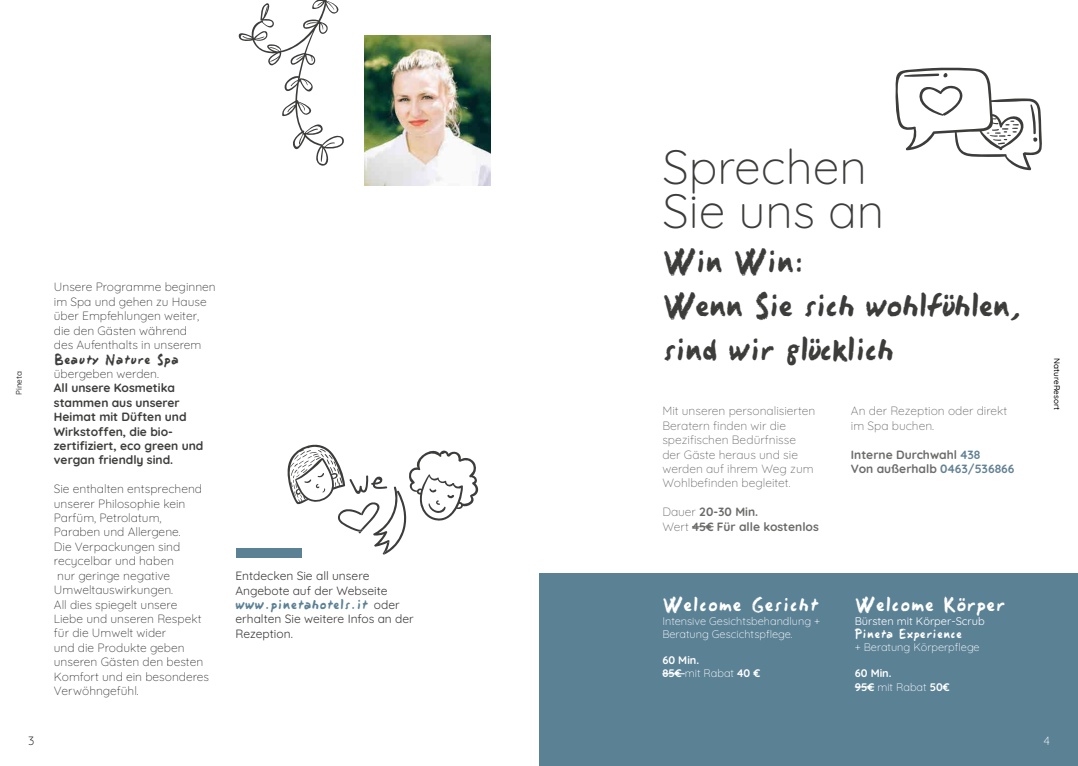
<style>
.page{position:relative;width:1078px;height:766px;background:#fff}
.page>*{position:absolute;margin:0;border:0;box-sizing:border-box;transform-origin:0 0}
.t1{font:300 48px/44px "Quicksand";color:#3c3c3b}
.t2{font:28px/44px "Pineta Hotel";letter-spacing:-.075em;color:#3c3c3b}
.t3{font:17px "Pineta Hotel";color:#fff}
.t4{font:300 12px/14.4px "Quicksand";color:#3c3c3b}
.t5{font:300 12px/14.4px "Quicksand";color:#6b6b6a}
.t6{font:700 12px/14.4px "Quicksand";color:#3c3c3b}
.t7{font:12px/14.4px "Quicksand";color:#3c3c3b}
.t8{font:700 12px/14.4px "Quicksand";color:#6b6b6a}
.t9{font:12px "Pineta Hotel";color:#5b8195}
.t10{font:12px "Pineta Hotel";color:#3c3c3b}
.t11{font:300 12px "Quicksand";color:#000}
.t12{font:300 12px "Quicksand";color:#fff}
.t13{font:300 11px/13.2px "Quicksand";color:#fff}
.t14{font:700 11px/13.2px "Quicksand";color:#fff}
.t15{font:11px "Quicksand";color:#fff}
.t16{font:11px "Pineta Hotel";color:#fff}
.t17{font:500 8.1px "Quicksand";color:#000}
.t18{font:500 8.1px "Quicksand";color:#3c3c3b}
.s1{font-family:"Quicksand";color:#3c3c3b}
.s2{font-weight:300}
.s3{color:#638194}
</style>
<div class="page">
<div style="left:236px;top:548px;width:65px;height:10px;background:#5b8195"></div>
<div style="left:539px;top:573px;width:538px;height:192px;background:#5b8195"></div>
<svg style="left:287px;top:444px;width:191px;height:110px"></svg>
<svg style="left:895px;top:67px;width:146px;height:103px"></svg>
<svg style="left:692px;top:526px;width:21px;height:1px"></svg>
<svg style="left:662px;top:673px;width:22px;height:1px"></svg>
<svg style="left:854px;top:686px;width:20px;height:1px"></svg>
<img style="left:364px;top:36px;width:126px;height:149px">
<svg style="left:238px;top:0;width:106px;height:166px"></svg>
<p class="t18" style="left:13px;top:395px;width:26px;rotate:-90deg">Pineta</p>
<p class="t4" style="left:54px;top:279px;width:163px">Unsere Programme beginnen im Spa und gehen zu Hause über Empfehlungen weiter, die den Gästen während<br>des Aufenthalts in unserem</p>
<p class="t10" style="left:54px;top:351px;width:126px">Beauty Nature Spa</p>
<p class="t4" style="left:54px;top:365px;width:107px">übergeben werden.</p>
<p class="t6" style="left:54px;top:379px;width:151px">All unsere Kosmetika stammen aus unserer<br>Heimat mit Düften und<br>Wirkstoffen, die bio&shy;zertifiziert, eco green und vergan friendly sind.</p>
<p class="t4" style="left:54px;top:480px;width:157px">Sie enthalten entsprechend unserer Philosophie kein<br>Parfüm, Petrolatum,<br>Paraben und Allergene.<br>Die Verpackungen sind recycelbar und haben<br>nur geringe negative<br>Umweltauswirkungen.<br>All dies spiegelt unsere<br>Liebe und unseren Respekt für die Umwelt wider<br>und die Produkte geben unseren Gästen den besten<br>Komfort und ein besonderes<br>Verwöhngefühl.</p>
<p class="t7" style="left:235px;top:567px;width:154px">Entdecken Sie all unsere<br>Angebote auf der Webseite</p>
<p class="t9" style="left:235px;top:596px;width:166px">www.pinetahotels.it <span class="s1">oder</span></p>
<p class="t7" style="left:235px;top:610px;width:180px">erhalten Sie weitere Infos an der<br>Rezeption.</p>
<h1 class="t1" style="left:662px;top:140px;width:223px">Sprechen<br>Sie uns an</h1>
<h2 class="t2" style="left:662px;top:242px;width:361px">Win Win:<br>Wenn Sie sich wohlfühlen, sind wir glücklich</h2>
<p class="t5" style="left:662px;top:402px;width:154px">Mit unseren personalisierten<br>Beratern finden wir die spezifischen Bedürfnisse der Gäste heraus und sie werden auf ihrem Weg zum<br>Wohlbefinden begleitet.</p>
<p class="t8" style="left:662px;top:503px;width:158px"><span class="s2">Dauer</span> 20-30 Min.<br><span class="s2">Wert</span> 45€ Für alle kostenlos</p>
<h3 class="t3" style="left:662px;top:593px;width:158px">Welcome Gesicht</h3>
<p class="t13" style="left:662px;top:612px;width:159px">Intensive Gesichtsbehandlung +<br>Beratung Gescichtspflege.</p>
<p class="t14" style="left:662px;top:652px;width:99px">60 Min.<br>85€ <span class="s2">mit Rabat</span> 40 €</p>
<p class="t5" style="left:850px;top:402px;width:158px">An der Rezeption oder direkt im Spa buchen.</p>
<p class="t8" style="left:850px;top:446px;width:165px">Interne Durchwahl <span class="s3">438<br></span>Von außerhalb <span class="s3">0463/536866</span></p>
<h3 class="t3" style="left:854px;top:593px;width:152px">Welcome Körper</h3>
<p class="t15" style="left:854px;top:612px;width:131px">Bürsten mit Körper-Scrub</p>
<p class="t16" style="left:854px;top:626px;width:109px">Pineta Experience</p>
<p class="t13" style="left:854px;top:639px;width:126px">+ Beratung Körperpflege</p>
<p class="t14" style="left:854px;top:665px;width:96px">60 Min.<br>95€ <span class="s2">mit Rabat</span> 50€</p>
<p class="t17" style="left:1063px;top:358px;width:53px;rotate:90deg">NatureResort</p>
<p class="t11" style="left:28px;top:731px;width:8px">3</p>
<p class="t12" style="left:1043px;top:731px;width:8px">4</p>
</div>
